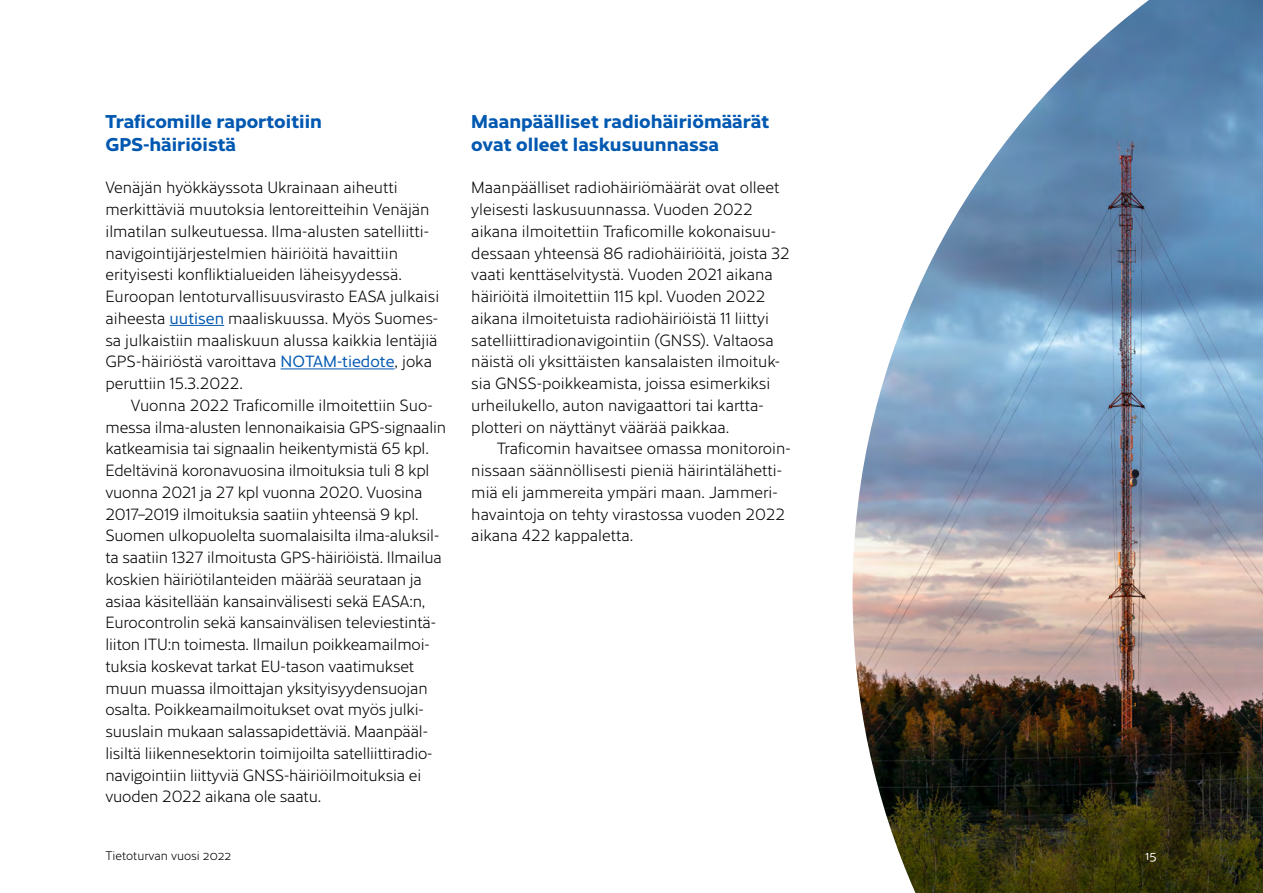
<style>
.page{position:relative;width:1263px;height:893px;background:#fff}
.page>*{position:absolute;margin:0;border:0;box-sizing:border-box;transform-origin:0 0}
.H3_Väliotsikko_12_pt{font:700 18px/22.5px "Cresta";color:#0058b1}
.Leipäteksti_sis__10_5_pt{font:300 15.75px/21.8px "Cresta";letter-spacing:-.01em;color:#000}
.Leipäteksti_10_5_pt{font:300 15.75px/21.8px "Cresta";color:#000}
.t1{font:300 12px "Cresta";color:#000}
.t2{font:12px "Cresta";color:#fff}
.s1{font-weight:400;color:#0058b1}
</style>
<div class="page">
<hr style="left:170px;top:325px;width:54px;height:1px;background:#0058b1">
<hr style="left:281px;top:368px;width:114px;height:1px;background:#0058b1">
<img style="left:853px;top:0;width:410px;height:893px">
<h3 class="H3_Väliotsikko_12_pt" style="left:105px;top:109px;width:218px">Traficomille raportoitiin<br>GPS-häiriöistä</h3>
<p class="Leipäteksti_10_5_pt" style="left:105px;top:176px;width:335px">Venäjän hyökkäyssota Ukrainaan aiheutti merkittäviä muutoksia lentoreitteihin Venäjän ilmatilan sulkeutuessa. Ilma-alusten satelliitti&shy;navigointijärjestelmien häiriöitä havaittiin erityisesti konfliktialueiden läheisyydessä.<br>Euroopan lentoturvallisuusvirasto EASA julkaisi aiheesta <span class="s1">uutisen</span> maaliskuussa. Myös Suomes&shy;sa julkaistiin maaliskuun alussa kaikkia lentäjiä GPS--häiriöstä varoittava <span class="s1">NOTAM-tiedote</span>, joka peruttiin 15.3.2022.</p>
<p class="Leipäteksti_sis__10_5_pt" style="left:105px;top:393px;width:342px;text-indent:26px">Vuonna 2022 Traficomille ilmoitettiin Suo&shy;messa ilma-alusten lennonaikaisia GPS-signaalin katkeamisia tai signaalin heikentymistä 65 kpl.<br>Edeltävinä koronavuosina ilmoituksia tuli 8 kpl vuonna 2021 ja 27 kpl vuonna 2020. Vuosina 2017–2019 ilmoituksia saatiin yhteensä 9 kpl.<br>Suomen ulkopuolelta suomalaisilta ilma-aluksil&shy;ta saatiin 1327 ilmoitusta GPS-häiriöistä. Ilmailua koskien häiriötilanteiden määrää seurataan ja asiaa käsitellään kansainvälisesti sekä EASA:n, Eurocontrolin sekä kansainvälisen televiestintä&shy;liiton ITU:n toimesta. Ilmailun poikkeamailmoi&shy;tuksia koskevat tarkat EU-tason vaatimukset muun muassa ilmoittajan yksityisyydensuojan osalta. Poikkeamailmoitukset ovat myös julki&shy;suuslain mukaan salassapidettäviä. Maanpääl&shy;lisiltä liikennesektorin toimijoilta satelliittiradio&shy;navigointiin liittyviä GNSS-häiriöilmoituksia ei vuoden 2022 aikana ole saatu.</p>
<p class="t1" style="left:105px;top:847px;width:127px">Tietoturvan vuosi 2022</p>
<h3 class="H3_Väliotsikko_12_pt" style="left:471px;top:109px;width:299px">Maanpäälliset radiohäiriömäärät ovat olleet laskusuunnassa</h3>
<p class="Leipäteksti_10_5_pt" style="left:471px;top:176px;width:320px">Maanpäälliset radiohäiriömäärät ovat olleet yleisesti laskusuunnassa. Vuoden 2022 aikana ilmoitettiin Traficomille kokonaisuu&shy;dessaan yhteensä 86 radiohäiriöitä, joista 32 vaati kenttäselvitystä. Vuoden 2021 aikana häiriöitä ilmoitettiin 115 kpl. Vuoden 2022 aikana ilmoitetuista radiohäiriöistä 11 liittyi satelliittiradionavigointiin (GNSS). Valtaosa näistä oli yksittäisten kansalaisten ilmoituk&shy;sia GNSS-poikkeamista, joissa esimerkiksi urheilukello, auton navigaattori tai kartta&shy;plotteri on näyttänyt väärää paikkaa.</p>
<p class="Leipäteksti_sis__10_5_pt" style="left:471px;top:437px;width:321px;text-indent:26px">Traficomin havaitsee omassa monitoroin&shy;nissaan säännöllisesti pieniä häirintälähetti&shy;miä eli jammereita ympäri maan. Jammeri&shy;havaintoja on tehty virastossa vuoden 2022 aikana 422 kappaletta.</p>
<p class="t2" style="left:1145px;top:847px;width:13px">15</p>
</div>
